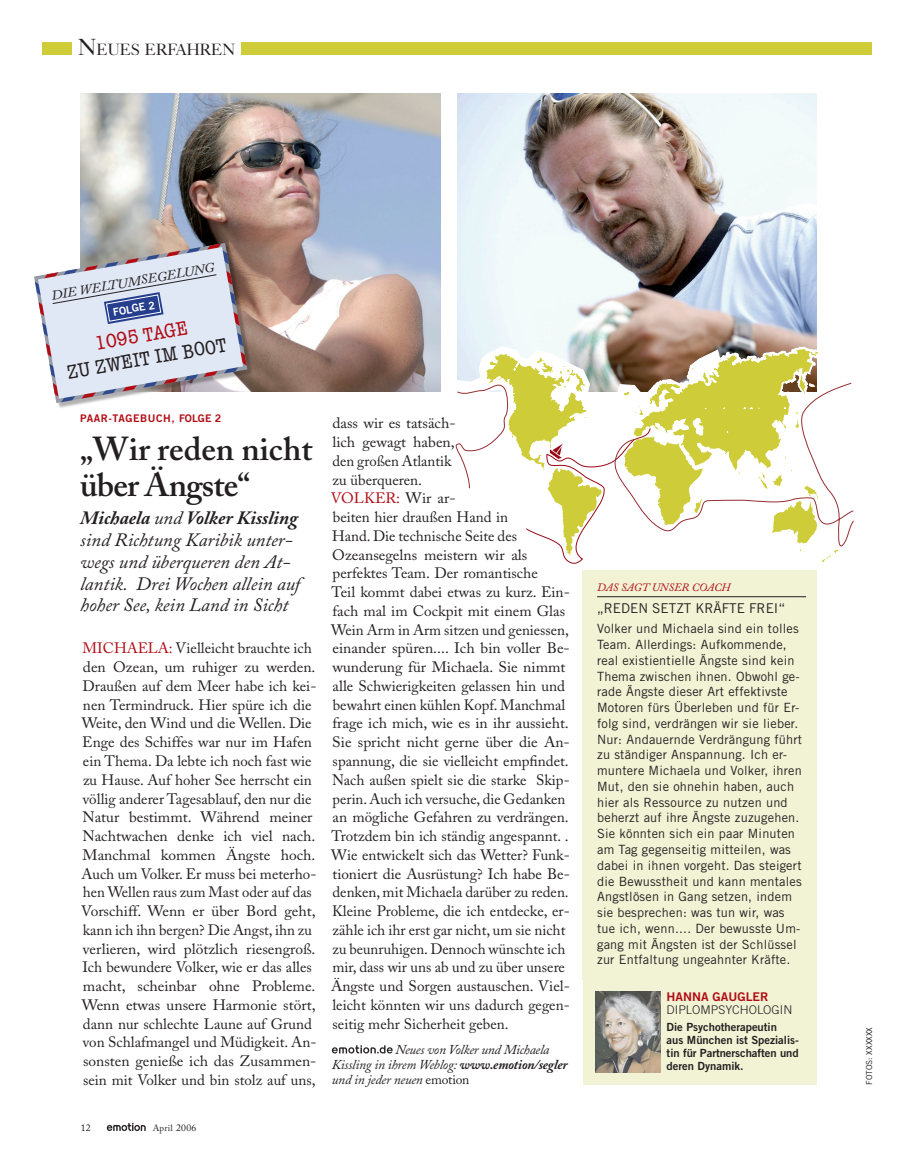
<style>
.page{position:relative;width:902px;height:1170px;background:#fff}
.page>*{position:absolute;margin:0;border:0;box-sizing:border-box;transform-origin:0 0}
.t1{font:600 33px/36px "Emo Caslon";color:#231f20}
.t2{font:condensed 19.65px "American Typewriter LT";color:#231f20;scale:1.09 1}
.t3{font:condensed 19.65px "American Typewriter LT";color:#b00d15;scale:1.09 1}
.t4{font:italic 18.75px/21.8px "Emo Caslon";color:#231f20}
.t5{font:16.35px "Caslon Classico";color:#231f20}
.t6{font:15px/18.8px "Emo Caslon";color:#231f20}
.t7{font:italic 13.5px/15px "Emo Caslon";letter-spacing:-.015em;color:#231f20}
.t8{font:13.5px "Trade Gothic LT";color:#231f20}
.t9{font:italic 13.2px "Emo Caslon";color:#231f20;scale:1.09 1}
.t10{font:12.75px/15.8px "Trade Gothic LT";letter-spacing:.015em;color:#231f20}
.t11{font:300 12px "Trade Gothic LT";color:#231f20}
.t12{font:12px "Trade Gothic LT Bold Two";color:#b00d15}
.t13{font:11.25px/12.8px "Trade Gothic LT Bold Two";color:#231f20}
.t14{font:italic 11.25px "Emo Caslon";color:#b00d15}
.t15{font:10.65px "Trade Gothic LT Bold Two";color:#fff}
.t16{font:10.5px "Trade Gothic LT Bold Two";letter-spacing:.05em;color:#b00d15}
.t17{font:9.75px "Emo Caslon";color:#231f20}
.t18{font:9px "Emo Caslon";color:#231f20}
.t19{font:8.25px "Trade Gothic LT";color:#231f20}
.s1{font-size:23.25px}
.s2{font-weight:700}
.s3{color:#b00d15}
.s4{font-size:9.75px}
.s5{font-style:normal}
</style>
<div class="page">
<svg style="left:107px;top:1123px;width:39px;height:7px"></svg>
<img style="left:457px;top:94px;width:359px;height:242px">
<div style="left:241px;top:43px;width:631px;height:12px;background:#cecc39"></div>
<div style="left:43px;top:43px;width:29px;height:12px;background:#cecc39"></div>
<img style="left:81px;top:94px;width:359px;height:297px">
<div style="left:583px;top:570px;width:233px;height:409px;background:#f2f2d5"></div>
<div style="left:35px;top:244px;width:219px;height:166px;background:#231f20;opacity:.35"></div>
<svg style="left:34px;top:243px;width:213px;height:160px;background:#cdceda"></svg>
<svg style="left:455px;top:336px;width:399px;height:279px"></svg>
<svg style="left:456px;top:347px;width:397px;height:219px"></svg>
<svg style="left:456px;top:379px;width:397px;height:173px"></svg>
<svg style="left:457px;top:427px;width:193px;height:138px"></svg>
<div style="left:583px;top:978px;width:233px;height:106px;background:#f2f2d5"></div>
<hr style="left:597px;top:596px;width:209px;height:1px;background:#231f20">
<svg style="left:332px;top:1045px;width:60px;height:8px"></svg>
<img style="left:596px;top:991px;width:64px;height:81px">
<p class="t5" style="left:78px;top:40px;width:158px"><span class="s1">N</span>EUES ERFAHREN</p>
<p class="t9" style="left:50px;top:289px;width:153px;rotate:-10deg">Die weltumsegelung</p>
<h2 class="t3" style="left:93px;top:332px;width:88px;rotate:-10deg">1095 Tage</h2>
<p class="t15" style="left:112px;top:305px;width:44px;rotate:-10deg">FOLGE 2</p>
<h2 class="t2" style="left:65px;top:361px;width:149px;rotate:-10deg">zu zweit im boot</h2>
<p class="t16" style="left:80px;top:412px;width:107px">paar-tagebuch, folge</p>
<p class="t16" style="left:215px;top:412px;width:8px">2</p>
<h1 class="t1" style="left:80px;top:431px;width:234px">„Wir reden nicht über Ängste“</h1>
<p class="t4" style="left:80px;top:508px;width:222px"><span class="s2">Michaela</span> und <span class="s2">Volker Kissling </span>sind Richtung Karibik unter&shy;wegs und überqueren den At&shy;lantik. Drei Wochen allein auf hoher See, kein Land in Sicht</p>
<p class="t6" style="left:81px;top:639px;width:237px"><span class="s3">Michaela:</span> Vielleicht brauchte ich den Ozean, um ruhiger zu werden.<br>Draußen auf dem Meer habe ich kei&shy;nen Termindruck. Hier spüre ich die Weite, den Wind und die Wellen. Die Enge des Schiffes war nur im Hafen ein Thema. Da lebte ich noch fast wie zu Hause. Auf hoher See herrscht ein völlig anderer Tagesablauf, den nur die Natur bestimmt. Während meiner Nachtwachen denke ich viel nach.<br>Manchmal kommen Ängste hoch.<br>Auch um Volker. Er muss bei meterho&shy;hen Wellen raus zum Mast oder auf das Vorschiff. Wenn er über Bord geht, kann ich ihn bergen? Die Angst, ihn zu verlieren, wird plötzlich riesengroß.<br>Ich bewundere Volker, wie er das alles macht, scheinbar ohne Probleme.<br>Wenn etwas unsere Harmonie stört, dann nur schlechte Laune auf Grund von Schlafmangel und Müdigkeit. An&shy;sonsten genieße ich das Zusammen&shy;sein mit Volker und bin stolz auf uns,</p>
<p class="t17" style="left:81px;top:1121px;width:11px">12</p>
<p class="t18" style="left:153px;top:1122px;width:45px">April <span class="s4">2006</span></p>
<p class="t6" style="left:331px;top:414px;width:240px">dass wir es tatsäch-<br>lich gewagt haben,<br>den großen Atlantik<br>zu überqueren.<br><span class="s3">Vo lker:</span> Wir ar-<br>beiten hier draußen Hand in<br>Hand. Die technische Seite des Ozeansegelns meistern wir als perfektes Team. Der romantische<br>Teil kommt dabei etwas zu kurz. Ein&shy;fach mal im Cockpit mit einem Glas Wein Arm in Arm sitzen und geniessen, einander spüren.... Ich bin voller Be&shy;wunderung für Michaela. Sie nimmt alle Schwierigkeiten gelassen hin und bewahrt einen kühlen Kopf. Manchmal frage ich mich, wie es in ihr aussieht.<br>Sie spricht nicht gerne über die An&shy;spannung, die sie vielleicht empfindet.<br>Nach außen spielt sie die starke Skip&shy;perin. Auch ich versuche, die Gedanken an mögliche Gefahren zu verdrängen.<br>Trotzdem bin ich ständig angespannt. .<br>Wie entwickelt sich das Wetter? Funk&shy;tioniert die Ausrüstung? Ich habe Be&shy;denken, mit Michaela darüber zu reden.<br>Kleine Probleme, die ich entdecke, er&shy;zähle ich ihr erst gar nicht, um sie nicht zu beunruhigen. Dennoch wünschte ich mir, dass wir uns ab und zu über unsere Ängste und Sorgen austauschen. Viel&shy;leicht könnten wir uns dadurch gegen&shy;seitig mehr Sicherheit geben.</p>
<p class="t7" style="left:332px;top:1042px;width:237px;text-indent:63px">Neues von Volker und Michaela<br>Kissling in ihrem Weblog: <span class="s2">www.emotion/segler </span>und in jeder neuen <span class="s5">emotion</span></p>
<p class="t14" style="left:597px;top:581px;width:135px">da s sa gt unser coach</p>
<p class="t8" style="left:597px;top:600px;width:189px">„Reden setzt kräfte fr ei“</p>
<p class="t10" style="left:597px;top:620px;width:206px">Volker und Michaela sind ein tolles Team. Allerdings: Aufkommende, real existientielle Ängste sind kein Thema zwischen ihnen. Obwohl ge&shy;rade Ängste dieser Art effektivste Motoren fürs Überleben und für Er&shy;folg sind, verdrängen wir sie lieber.<br>N ur: Andauernde Verdrängung führt zu ständiger Anspannung. I ch er&shy;muntere Michaela und Volker, ihren Mut, den sie ohnehin haben, auch hier als Ressource zu nutzen und beherzt auf ihre Ängste zuzugehen.<br>Sie könnten sich ein paar Minuten am Tag gegenseitig mitteilen, was dabei in ihnen vorgeht. Das steigert die Bewusstheit und kann mentales Angstlösen in Gang setzen, indem sie besprechen: was tun wir, was tue ich, wenn.... Der bewusste Um&shy;gang mit Ängsten ist der Schlüssel zur E ntfaltung ungeahnter Kräfte.</p>
<p class="t12" style="left:666px;top:989px;width:80px">hanna gaugle</p>
<p class="t12" style="left:760px;top:989px;width:10px">r</p>
<p class="t11" style="left:666px;top:1002px;width:127px">DIPLOMPSYCHOLOGIN</p>
<p class="t13" style="left:666px;top:1020px;width:134px">Die Psychotherapeutin<br>aus München ist Spezialis&shy;tin für Partnerschaften und deren Dynamik.</p>
<p class="t19" style="left:864px;top:1084px;width:58px;rotate:-90deg">Fotos: XXXXXx</p>
</div>
